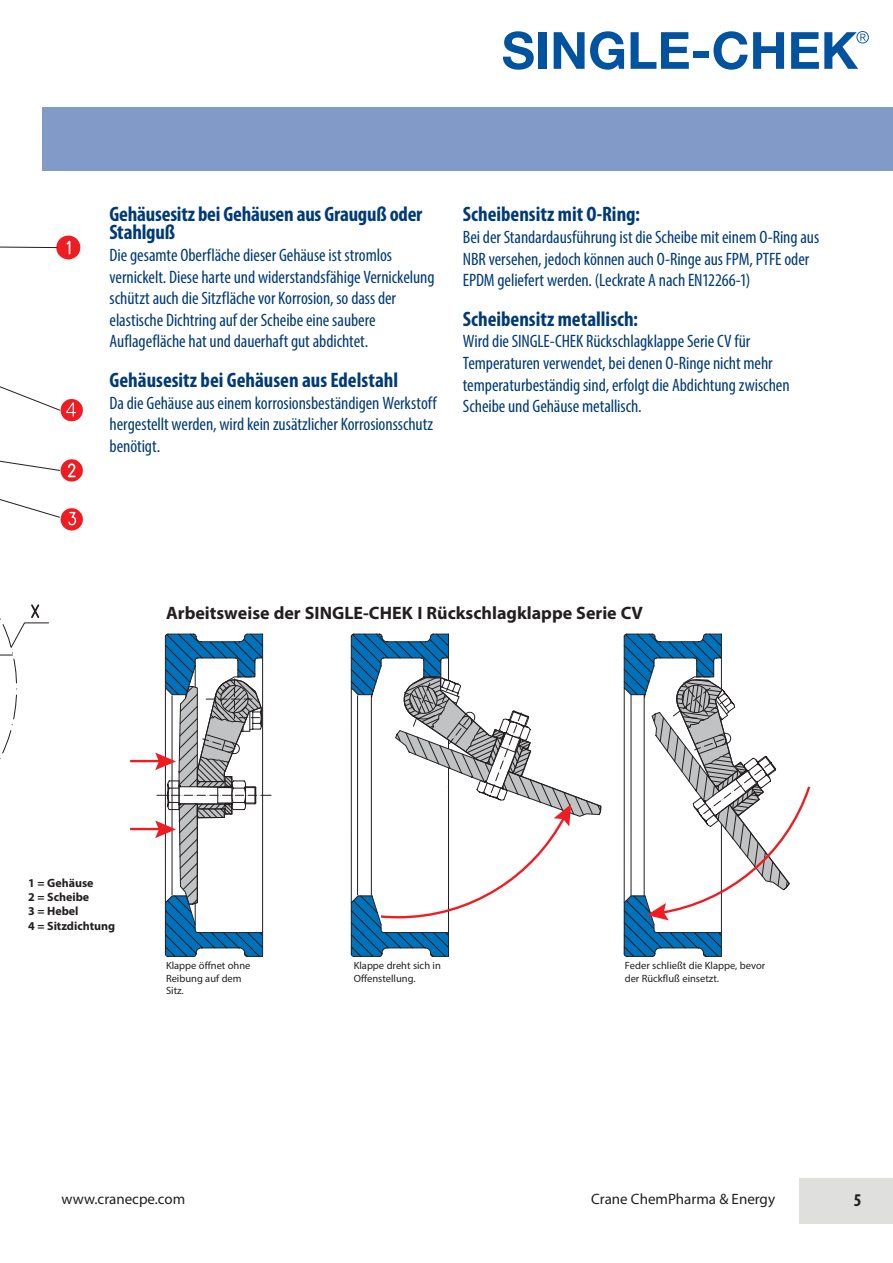
<style>
.page{position:relative;width:893px;height:1263px;background:#fff}
.page>*{position:absolute;margin:0;border:0;box-sizing:border-box;transform-origin:0 0}
.t1{font:700 condensed 21px/18px "Myriad Pro";color:#013b77}
.t2{font:condensed 18px/21.6px "Myriad Pro";letter-spacing:-.005em;color:#013b77}
.t3{font:700 18px "Myriad Pro";color:#231f20}
.t4{font:700 condensed 18px "Myriad Pro";color:#231f20}
.t5{font:15px "Myriad Pro";color:#231f20}
.t6{font:700 12px/14.4px "Myriad Pro";color:#231f20}
.t7{font:10.5px/12.6px "Myriad Pro";color:#231f20}
</style>
<div class="page">
<svg style="left:0;top:236px;width:83px;height:523px"></svg>
<svg style="left:350px;top:634px;width:251px;height:322px"></svg>
<svg style="left:623px;top:634px;width:188px;height:322px"></svg>
<hr style="left:130px;top:760px;width:30px;height:2px;background:#ee1d23">
<svg style="left:155px;top:634px;width:116px;height:323px"></svg>
<hr style="left:130px;top:828px;width:30px;height:2px;background:#ee1d23">
<div style="left:43px;top:107px;width:850px;height:64px;background:#819ac8"></div>
<svg style="left:503px;top:31px;width:31px;height:39px"></svg>
<div style="left:538px;top:32px;width:9px;height:37px;background:#0153a0"></div>
<svg style="left:554px;top:31px;width:70px;height:39px"></svg>
<svg style="left:631px;top:32px;width:58px;height:37px"></svg>
<div style="left:693px;top:52px;width:16px;height:6px;background:#0153a0"></div>
<svg style="left:713px;top:31px;width:71px;height:39px"></svg>
<svg style="left:791px;top:31px;width:78px;height:38px"></svg>
<div style="left:799px;top:1178px;width:94px;height:45px;background:#dfdfde"></div>
<p class="t1" style="left:110px;top:206px;width:314px">Gehäusesitz bei Gehäusen aus Grauguß oder<br>Stahlguß</p>
<p class="t2" style="left:110px;top:244px;width:326px">Die gesamte Oberfläche dieser Gehäuse ist stromlos vernickelt. Diese harte und widerstandsfähige Vernickelung schützt auch die Sitzfläche vor Korrosion, so dass der elastische Dichtring auf der Scheibe eine saubere Auflagefläche hat und dauerhaft gut abdichtet.</p>
<p class="t1" style="left:110px;top:371px;width:290px">Gehäusesitz bei Gehäusen aus Edelstahl</p>
<p class="t2" style="left:110px;top:392px;width:329px">Da die Gehäuse aus einem korrosionsbeständigen Werkstoff hergestellt werden, wird kein zusätzlicher Korrosionsschutz benötigt.</p>
<p class="t1" style="left:463px;top:206px;width:179px">Scheibensitz mit O-Ring:</p>
<p class="t2" style="left:463px;top:226px;width:358px">Bei der Standardausführung ist die Scheibe mit einem O-Ring aus<br>NBR versehen, jedoch können auch O-Ringe aus FPM, PTFE oder<br>EPDM geliefert werden. (Leckrate A nach EN12266-1)</p>
<p class="t1" style="left:463px;top:310px;width:177px">Scheibensitz metallisch:</p>
<p class="t2" style="left:463px;top:330px;width:328px">Wird die SINGLE-CHEK Rückschlagklappe Serie CV für Temperaturen verwendet, bei denen O-Ringe nicht mehr temperaturbeständig sind, erfolgt die Abdichtung zwischen Scheibe und Gehäuse metallisch.</p>
<p class="t3" style="left:166px;top:601px;width:478px">Arbeitsweise der SINGLE-CHEK I Rückschlagklappe Serie CV</p>
<p class="t6" style="left:28px;top:875px;width:89px">1 = Gehäuse<br>2 = Scheibe<br>3 = Hebel<br>4 = Sitzdichtung</p>
<p class="t7" style="left:166px;top:959px;width:86px">Klappe öffnet ohne<br>Reibung auf dem<br>Sitz.</p>
<p class="t7" style="left:354px;top:959px;width:89px">Klappe dreht sich in<br>Offenstellung.</p>
<p class="t7" style="left:625px;top:959px;width:142px">Feder schließt die Klappe, bevor der Rückfluß einsetzt.</p>
<p class="t5" style="left:62px;top:1190px;width:125px">www.cranecpe.com</p>
<p class="t5" style="left:591px;top:1189px;width:185px">Crane ChemPharma &amp; Energy</p>
<p class="t4" style="left:854px;top:1190px;width:9px">5</p>
</div>
